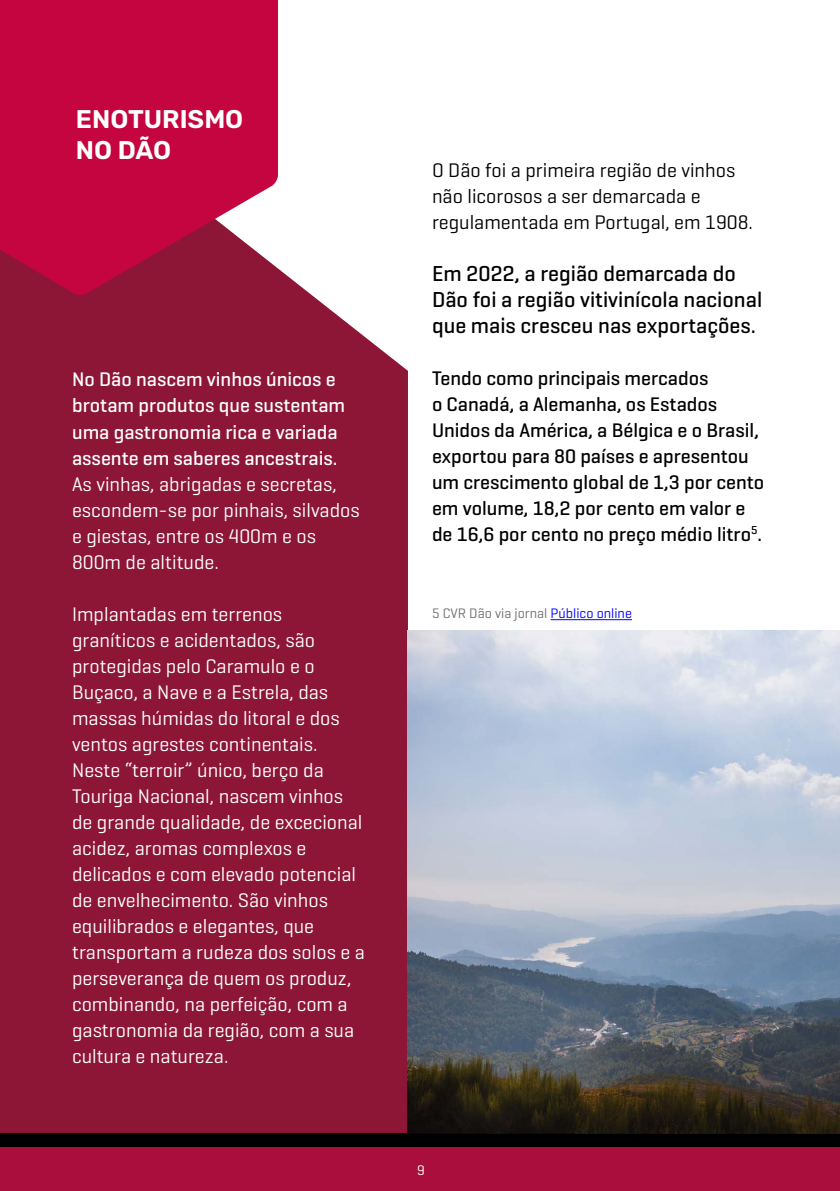
<style>
.page{position:relative;width:840px;height:1191px;background:#fff}
.page>*{position:absolute;margin:0;border:0;box-sizing:border-box;transform-origin:0 0}
.t1{font:600 25.6px/30.6px "Rubik";color:#fff}
.t2{font:500 22px/26px "Geogrotesque";color:#000}
.t3{font:20px/26px "Geogrotesque";color:#fff}
.t4{font:500 20px/26px "Geogrotesque";color:#000}
.t5{font:500 20px/26px "Geogrotesque";color:#fff}
.t6{font:20px/26px "Geogrotesque";color:#000}
.t7{font:14px "Geogrotesque";color:#706f6f}
.t8{font:14px "Geogrotesque";color:#fff}
.s1{color:#00f}
</style>
<div class="page">
<div style="left:0;top:1133px;width:839px;height:58px;background:#000"></div>
<div style="left:0;top:1147px;width:839px;height:44px;background:#aa0e3d"></div>
<div style="left:0;top:268px;width:408px;height:865px;background:#8d1637"></div>
<svg style="left:0;top:0;width:278px;height:295px;background:#bf0f44"></svg>
<hr style="left:550px;top:619px;width:81px;height:1px;background:#00f">
<img style="left:408px;top:630px;width:431px;height:503px">
<p class="t1" style="left:76px;top:104px;width:169px">ENOTURISMO<br>NO DÃO</p>
<p class="t5" style="left:72px;top:366px;width:274px">No Dão nascem vinhos únicos e brotam produtos que sustentam uma gastronomia rica e variada assente em saberes ancestrais.</p>
<p class="t3" style="left:72px;top:470px;width:289px">As vinhas, abrigadas e secretas, escondem-se por pinhais, silvados e giestas, entre os 400m e os<br>800m de altitude.</p>
<p class="t3" style="left:72px;top:600px;width:294px">Implantadas em terrenos graníticos e acidentados, são protegidas pelo Caramulo e o<br>Buçaco, a Nave e a Estrela, das massas húmidas do litoral e dos ventos agrestes continentais.<br>Neste “terroir” único, berço da<br>Touriga Nacional, nascem vinhos de grande qualidade, de excecional acidez, aromas complexos e delicados e com elevado potencial de envelhecimento. São vinhos equilibrados e elegantes, que transportam a rudeza dos solos e a perseverança de quem os produz, combinando, na perfeição, com a gastronomia da região, com a sua cultura e natureza.</p>
<p class="t6" style="left:432px;top:156px;width:322px">O Dão foi a primeira região de vinhos não licorosos a ser demarcada e regulamentada em Portugal, em 1908.</p>
<p class="t2" style="left:432px;top:259px;width:331px">Em 2022, a região demarcada do<br>Dão foi a região vitivinícola nacional que mais cresceu nas exportações.</p>
<p class="t4" style="left:432px;top:364px;width:333px">Tendo como principais mercados<br>o Canadá, a Alemanha, os Estados Unidos da América, a Bélgica e o Brasil, exportou para 80 países e apresentou um crescimento global de 1,3 por cento em volume, 18,2 por cento em valor e de 16,6 por cento no preço médio litro<sup>5</sup>.</p>
<p class="t7" style="left:432px;top:605px;width:201px">5 CVR Dão via jornal <span class="s1">Público online</span></p>
<p class="t8" style="left:417px;top:1161px;width:9px">9</p>
</div>
